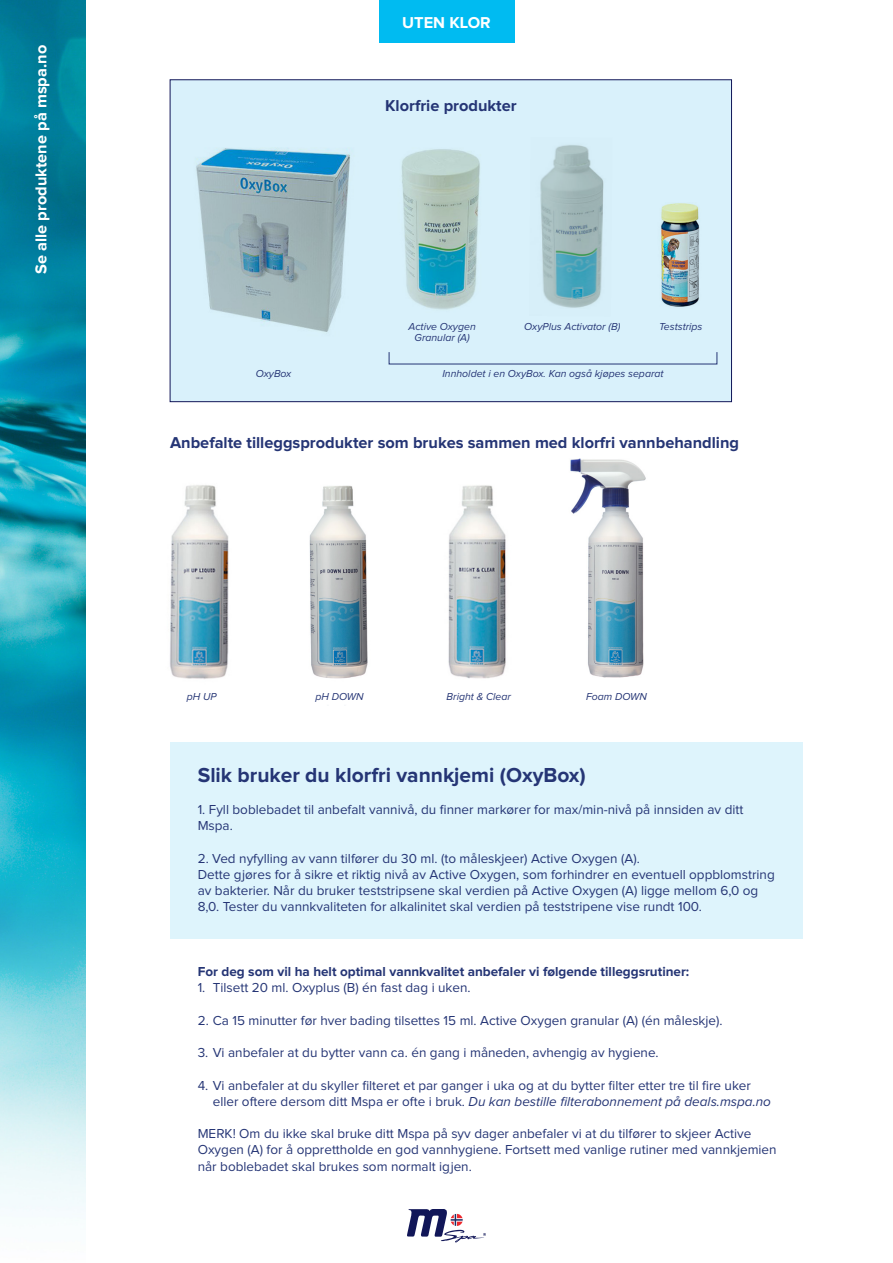
<style>
.page{position:relative;width:893px;height:1263px;background:#fff}
.page>*{position:absolute;margin:0;border:0;box-sizing:border-box;transform-origin:0 0}
.t1{font:700 21px "Proxima Nova";color:#253575}
.t2{font:700 16.35px "Proxima Nova";color:#253575}
.t3{font:700 16.35px "Proxima Nova";color:#fff}
.t4{font:13.5px/16.2px "Proxima Nova";color:#253575}
.t5{font:700 13.5px "Proxima Nova";color:#253575}
.t6{font:italic 10.5px "Proxima Nova";color:#253575}
.s1{font-style:italic}
</style>
<div class="page">
<img style="left:0;top:0;width:85px;height:1215px">
<div style="left:170px;top:80px;width:562px;height:322px;background:#d9f1fb;border:1px solid #111658"></div>
<div style="left:170px;top:742px;width:633px;height:197px;background:#def4fc"></div>
<img style="left:196px;top:148px;width:154px;height:184px">
<img style="left:660px;top:203px;width:40px;height:104px">
<img style="left:401px;top:149px;width:79px;height:161px">
<img style="left:540px;top:145px;width:64px;height:163px">
<img style="left:309px;top:485px;width:59px;height:194px">
<img style="left:570px;top:458px;width:76px;height:220px">
<img style="left:170px;top:485px;width:59px;height:194px">
<img style="left:448px;top:485px;width:58px;height:194px">
<div style="left:379px;top:0;width:135px;height:43px;background:#00bbf1"></div>
<svg style="left:407px;top:1209px;width:79px;height:33px"></svg>
<p class="t3" style="left:32px;top:274px;width:231px;rotate:-90deg">Se alle produktene på mspa.no</p>
<p class="t3" style="left:402px;top:13px;width:90px">UTEN KLOR</p>
<p class="t6" style="left:256px;top:368px;width:37px">OxyBox</p>
<p class="t2" style="left:385px;top:96px;width:133px">Klorfrie produkter</p>
<p class="t6" style="left:524px;top:321px;width:98px">OxyPlus Activator (B)</p>
<p class="t6" style="left:659px;top:321px;width:45px">Teststrips</p>
<p class="t6" style="left:408px;top:321px;width:69px">Active Oxygen</p>
<p class="t6" style="left:414px;top:332px;width:57px">Granular (A)</p>
<p class="t6" style="left:442px;top:368px;width:223px">Innholdet i en OxyBox. Kan også kjøpes separat</p>
<p class="t2" style="left:170px;top:433px;width:570px">Anbefalte tilleggsprodukter som brukes sammen med klorfri vannbehandling</p>
<p class="t6" style="left:187px;top:690px;width:31px">pH UP</p>
<p class="t6" style="left:316px;top:690px;width:49px">pH DOWN</p>
<p class="t6" style="left:447px;top:690px;width:66px">Bright &amp; Clear</p>
<p class="t6" style="left:586px;top:690px;width:62px">Foam DOWN</p>
<p class="t1" style="left:198px;top:763px;width:389px">Slik bruker du klorfri vannkjemi (OxyBox)</p>
<p class="t4" style="left:198px;top:802px;width:547px">1. Fyll boblebadet til anbefalt vannivå, du finner markører for max/min-nivå på innsiden av ditt<br>Mspa.</p>
<p class="t4" style="left:198px;top:850px;width:444px">2. Ved nyfylling av vann tilfører du 30 ml. (to måleskjeer) Active Oxygen (A).</p>
<p class="t4" style="left:198px;top:867px;width:579px">Dette gjøres for å sikre et riktig nivå av Active Oxygen, som forhindrer en eventuell oppblomstring av bakterier. Når du bruker teststripsene skal verdien på Active Oxygen (A) ligge mellom 6,0 og<br>8,0. Tester du vannkvaliteten for alkalinitet skal verdien på teststripene vise rundt 100.</p>
<p class="t5" style="left:198px;top:964px;width:493px">For deg som vil ha helt optimal vannkvalitet anbefaler vi følgende tilleggsrutiner:</p>
<p class="t4" style="left:198px;top:980px;width:274px">1. Tilsett 20 ml. Oxyplus (B) én fast dag i uken.</p>
<p class="t4" style="left:198px;top:1012px;width:526px">2. Ca 15 minutter før hver bading tilsettes 15 ml. Active Oxygen granular (A) (én måleskje).</p>
<p class="t4" style="left:198px;top:1045px;width:462px">3. Vi anbefaler at du bytter vann ca. én gang i måneden, avhengig av hygiene.</p>
<p class="t4" style="left:213px;top:1077px;width:560px;text-indent:-15px">4. Vi anbefaler at du skyller filteret et par ganger i uka og at du bytter filter etter tre til fire uker eller oftere dersom ditt Mspa er ofte i bruk. <span class="s1">Du kan bestille filterabonnement på deals.mspa.no</span></p>
<p class="t4" style="left:198px;top:1126px;width:580px">MERK! Om du ikke skal bruke ditt Mspa på syv dager anbefaler vi at du tilfører to skjeer Active<br>Oxygen (A) for å opprettholde en god vannhygiene. Fortsett med vanlige rutiner med vannkjemien når boblebadet skal brukes som normalt igjen.</p>
</div>
